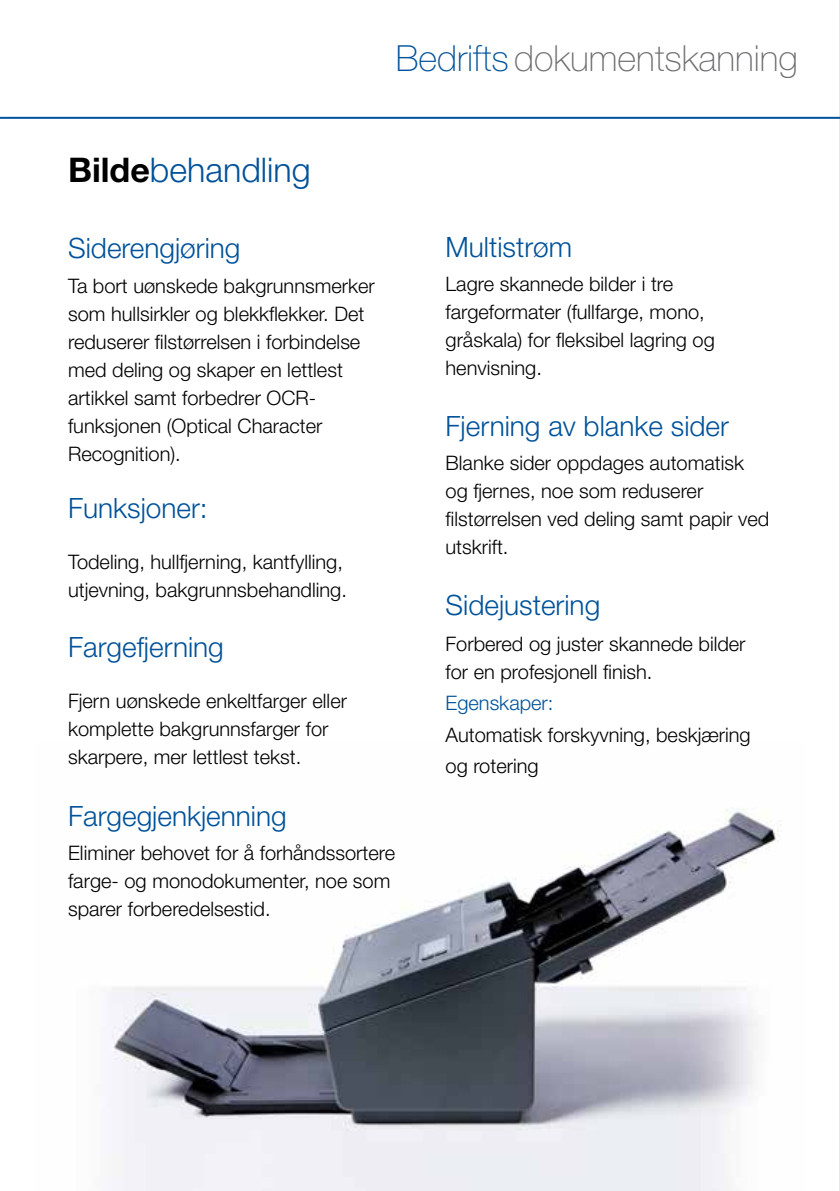
<style>
.page{position:relative;width:840px;height:1191px;background:#fff}
.page>*{position:absolute;margin:0;border:0;box-sizing:border-box;transform-origin:0 0}
.t1{font:100 36px "Helvetica Neue LT Pro";color:#6d6e71}
.t2{font:300 34px "Helvetica Neue LT Pro";color:#00529a}
.t3{font:300 28px "Helvetica Neue LT Pro";color:#00529a}
.t4{font:300 20px/28px "Helvetica Neue LT Pro";color:#000}
.t5{font:300 20px "Helvetica Neue LT Pro";color:#00529a}
.s1{font-weight:700;color:#000}
.s2{color:#00529c}
</style>
<div class="page">
<img style="left:839px;top:550px;width:1px;height:641px">
<img style="left:108px;top:808px;width:673px;height:383px">
<hr style="left:0;top:117px;width:839px;height:2px;background:#00529c">
<h2 class="t2" style="left:68px;top:149px;width:244px"><span class="s1">Bilde</span>behandling</h2>
<h1 class="t1" style="left:395px;top:38px;width:403px"><span class="s2">Bedrifts</span> dokumentskanning</h1>
<h3 class="t3" style="left:68px;top:231px;width:174px">Siderengjøring</h3>
<p class="t4" style="left:68px;top:271px;width:308px">Ta bort uønskede bakgrunnsmerker som hullsirkler og blekkflekker. Det reduserer filstørrelsen i forbindelse med deling og skaper en lettlest artikkel samt forbedrer OCR&shy;funksjonen (Optical Character<br>Recognition).</p>
<h3 class="t3" style="left:68px;top:491px;width:141px">Funksjoner:</h3>
<p class="t4" style="left:68px;top:547px;width:280px">Todeling, hullfjerning, kantfylling, utjevning, bakgrunnsbehandling.</p>
<h3 class="t3" style="left:68px;top:630px;width:157px">Fargefjerning</h3>
<p class="t4" style="left:68px;top:686px;width:280px">Fjern uønskede enkeltfarger eller komplette bakgrunnsfarger for skarpere, mer lettlest tekst.</p>
<h3 class="t3" style="left:68px;top:799px;width:220px">Fargegjenkjenning</h3>
<p class="t4" style="left:68px;top:838px;width:328px">Eliminer behovet for å forhåndssortere farge- og monodokumenter, noe som sparer forberedelsestid.</p>
<h3 class="t3" style="left:445px;top:230px;width:128px">Multistrøm</h3>
<p class="t4" style="left:445px;top:269px;width:270px">Lagre skannede bilder i tre fargeformater (fullfarge, mono, gråskala) for fleksibel lagring og henvisning.</p>
<h3 class="t3" style="left:445px;top:408px;width:285px">Fjerning av blanke sider</h3>
<p class="t4" style="left:445px;top:448px;width:325px">Blanke sider oppdages automatisk og fjernes, noe som reduserer filstørrelsen ved deling samt papir ved utskrift.</p>
<h3 class="t3" style="left:445px;top:588px;width:156px">Sidejustering</h3>
<p class="t4" style="left:445px;top:629px;width:301px">Forbered og juster skannede bilder for en profesjonell finish.</p>
<p class="t5" style="left:445px;top:690px;width:109px">Egenskaper:</p>
<p class="t4" style="left:445px;top:719px;width:306px;line-height:30.6px">Automatisk forskyvning, beskjæring og rotering</p>
</div>
